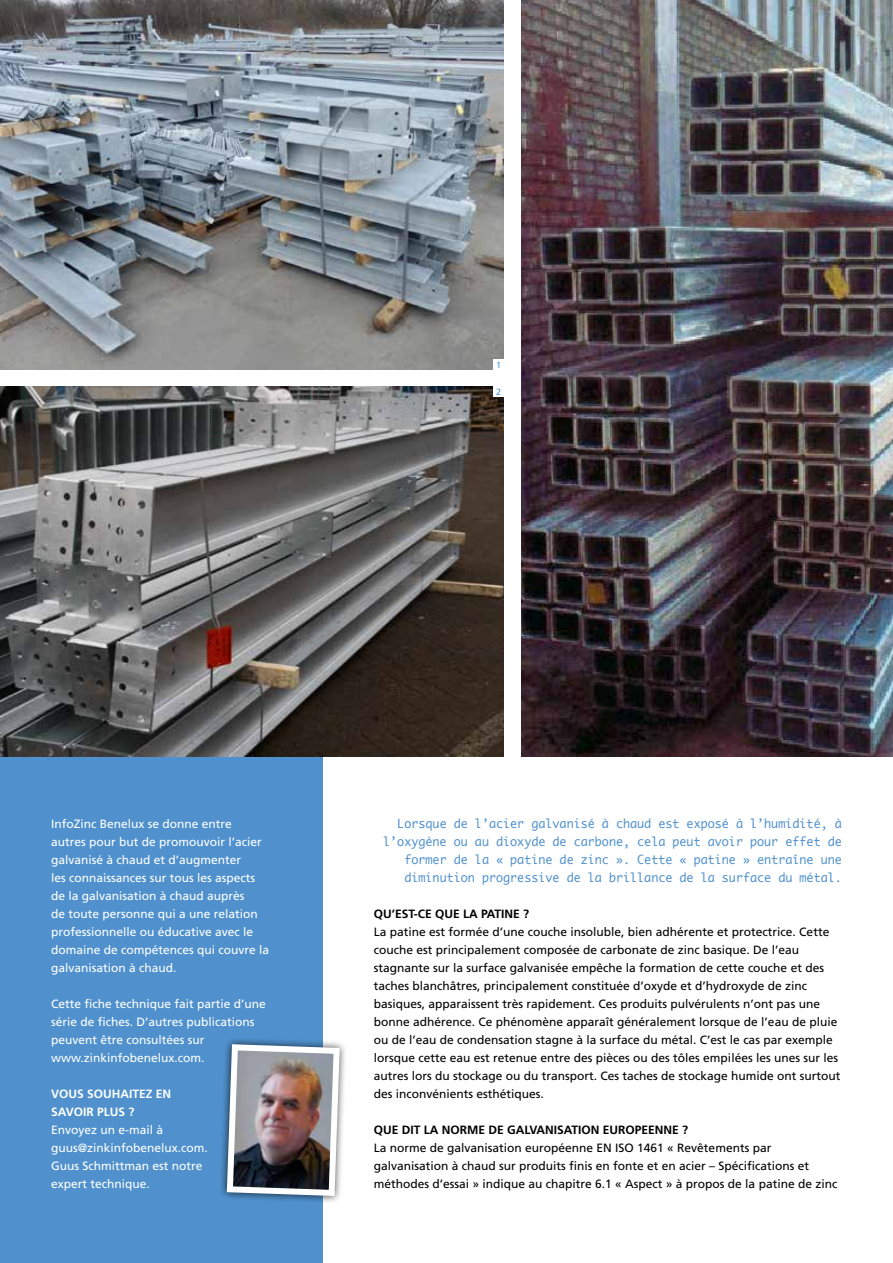
<style>
.page{position:relative;width:893px;height:1263px;background:#fff}
.page>*{position:absolute;margin:0;border:0;box-sizing:border-box;transform-origin:0 0}
.t1{font:12px/18px "Frutiger LT Std";color:#000}
.t2{font:12px/18px "Frutiger LT Std";color:#fff}
.inleiding{font:12px/18px "Monaco";color:#5091cd;text-align:right}
.tussenkop{font:700 12px "Frutiger LT Std";color:#000}
.t3{font:700 12px/18px "Frutiger LT Std";color:#fff}
.Titel{font:9px "Frutiger LT Std";color:#5091cd}
</style>
<div class="page">
<div style="left:0;top:756px;width:323px;height:507px;background:#5091cd"></div>
<div style="left:219px;top:1036px;width:129px;height:168px;background:#000;opacity:.75"></div>
<img style="left:224px;top:1041px;width:119px;height:158px">
<img style="left:522px;top:0;width:371px;height:756px">
<img style="left:0;top:386px;width:504px;height:370px">
<img style="left:0;top:0;width:504px;height:370px">
<div style="left:493px;top:359px;width:11px;height:11px;background:#fff"></div>
<div style="left:493px;top:386px;width:11px;height:11px;background:#fff"></div>
<p class="Titel" style="left:496px;top:359px;width:7px">1</p>
<p class="Titel" style="left:496px;top:386px;width:7px">2</p>
<p class="t2" style="left:51px;top:815px;width:220px">InfoZinc Benelux se donne entre autres pour but de promouvoir l’acier galvanisé à chaud et d’augmenter<br>les connaissances sur tous les aspects de la galvanisation à chaud auprès<br>de toute personne qui a une relation professionnelle ou éducative avec le domaine de compétences qui couvre la galvanisation à chaud.</p>
<p class="t2" style="left:51px;top:995px;width:216px">Cette fiche technique fait partie d’une série de fiches. D’autres publications peuvent être consultées sur www.zinkinfobenelux.com.</p>
<p class="t3" style="left:51px;top:1085px;width:122px">VOUS SOUHAITEZ EN<br>SAVOIR PLUS ?</p>
<p class="t2" style="left:51px;top:1121px;width:158px">Envoyez un e-mail à guus@zinkinfobenelux.com.<br>Guus Schmittman est notre expert technique.</p>
<p class="inleiding" style="left:383px;top:814px;width:460px">Lorsque de l’acier galvanisé à chaud est exposé à l’humidité, à l’oxygène ou au dioxyde de carbone, cela peut avoir pour effet de former de la « patine de zinc ». Cette « patine » entraîne une diminution progressive de la brillance de la surface du métal.</p>
<p class="tussenkop" style="left:374px;top:907px;width:157px">QU’EST-CE QUE LA PATINE ?</p>
<p class="t1" style="left:374px;top:923px;width:468px">La patine est formée d’une couche insoluble, bien adhérente et protectrice. Cette couche est principalement composée de carbonate de zinc basique. De l’eau stagnante sur la surface galvanisée empêche la formation de cette couche et des taches blanchâtres, principalement constituée d’oxyde et d’hydroxyde de zinc basiques, apparaissent très rapidement. Ces produits pulvérulents n’ont pas une bonne adhérence. Ce phénomène apparaît généralement lorsque de l’eau de pluie ou de l’eau de condensation stagne à la surface du métal. C’est le cas par exemple lorsque cette eau est retenue entre des pièces ou des tôles empilées les unes sur les autres lors du stockage ou du transport. Ces taches de stockage humide ont surtout des inconvénients esthétiques.</p>
<p class="tussenkop" style="left:374px;top:1123px;width:316px">QUE DIT LA NORME DE GALVANISATION EUROPEENNE ?</p>
<p class="t1" style="left:374px;top:1139px;width:465px">La norme de galvanisation européenne EN ISO 1461 « Revêtements par galvanisation à chaud sur produits finis en fonte et en acier – Spécifications et méthodes d’essai » indique au chapitre 6.1 « Aspect » à propos de la patine de zinc</p>
</div>
